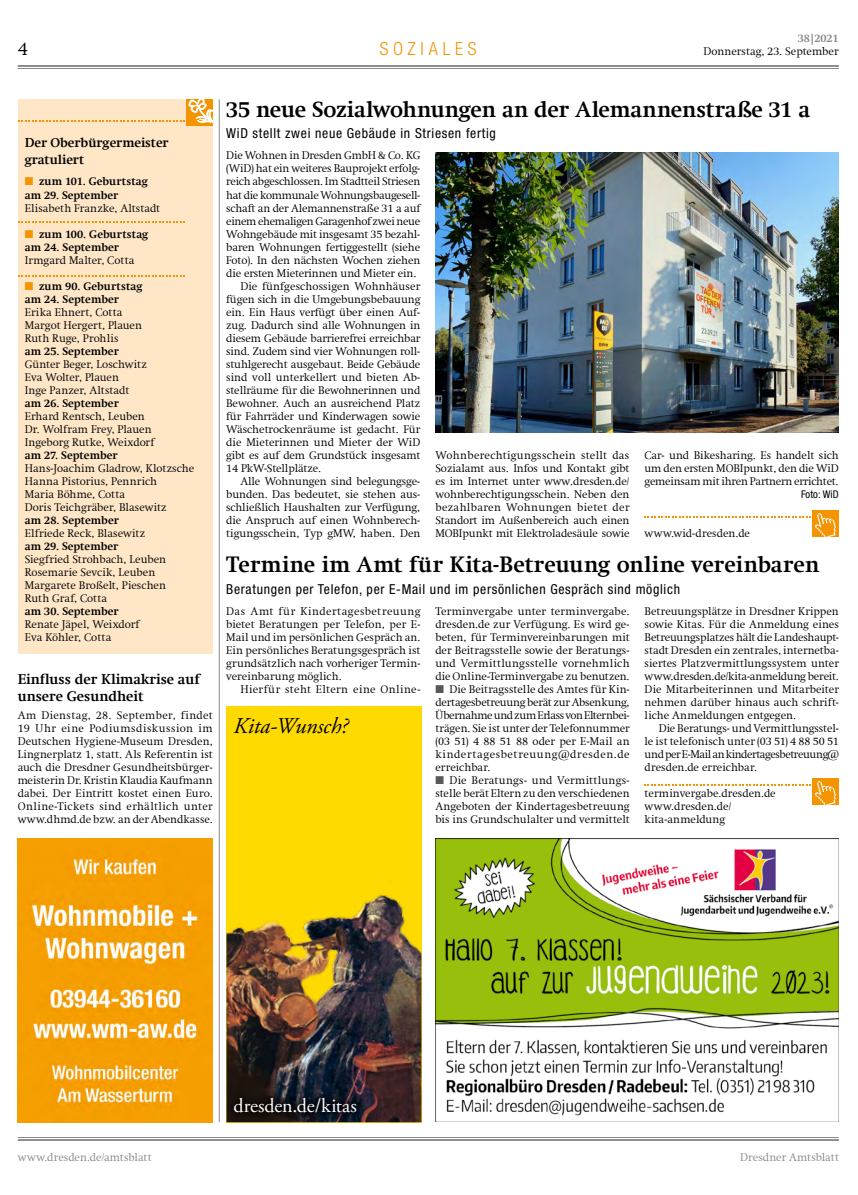
<style>
.page{position:relative;width:858px;height:1195px;background:#fff}
.page>*{position:absolute;margin:0;border:0;box-sizing:border-box;transform-origin:0 0}
.t1{font:700 22.5px "Swift Com";letter-spacing:-.005em;color:#000}
.t2{font:italic 22.5px "Adobe Garamond Pro";letter-spacing:-.005em;color:#000}
.t3{font:20px "Adobe Garamond Pro";letter-spacing:-.005em;color:#fff}
.t4{font:300 18.75px "Swift Com";color:#000}
.t5{font:300 condensed 18.12px "Helvetica Neue";letter-spacing:.26em;color:#f39400}
.t6{font:700 14.38px "Swift Com";letter-spacing:-.005em;color:#000}
.t7{font:condensed 13.75px "Helvetica Neue";letter-spacing:.05em;color:#000}
.t8{font:700 13.12px/16.9px "Swift Com";letter-spacing:-.005em;color:#000}
.t9{font:300 11.25px/13px "Swift Com";color:#000;text-align:justify}
.t10{font:700 11.25px/13px "Swift Com";letter-spacing:.005em;color:#000}
.t11{font:300 11.25px "Swift Com";letter-spacing:.035em;color:#000}
.t12{font:300 11.25px "Swift Com";letter-spacing:.005em;color:#87888a}
.t13{font:700 11.25px "Swift Com";color:#87888a}
.t14{font:condensed 10.62px "Helvetica Neue";letter-spacing:.01em;color:#000}
.s1{color:#f39400}
.s2{color:#58585a}
</style>
<div class="page">
<div style="left:18px;top:99px;width:195px;height:554px;background:#fee6c7"></div>
<hr style="left:219px;top:99px;width:1px;height:1022px;background:#87888a">
<svg style="left:18px;top:275px;width:167px;height:1px"></svg>
<svg style="left:18px;top:221px;width:167px;height:2px"></svg>
<hr style="left:18px;top:1138px;width:820px;height:2px;background:#87888a">
<hr style="left:18px;top:1136px;width:820px;height:1px;background:#87888a">
<hr style="left:18px;top:65px;width:820px;height:2px;background:#87888a">
<hr style="left:18px;top:68px;width:820px;height:1px;background:#87888a">
<svg style="left:18px;top:99px;width:195px;height:26px"></svg>
<img style="left:18px;top:838px;width:195px;height:283px">
<div style="left:226px;top:705px;width:195px;height:416px;background:#feda00"></div>
<img style="left:226px;top:895px;width:195px;height:226px">
<div style="left:224px;top:1087px;width:142px;height:34px;background:#000;opacity:.75"></div>
<div style="left:812px;top:778px;width:26px;height:26px;background:#f39400"></div>
<svg style="left:644px;top:781px;width:191px;height:23px"></svg>
<img style="left:435px;top:838px;width:403px;height:283px">
<img style="left:435px;top:153px;width:403px;height:279px">
<div style="left:812px;top:510px;width:26px;height:26px;background:#f39400"></div>
<svg style="left:644px;top:513px;width:191px;height:23px"></svg>
<h3 class="t4" style="left:18px;top:38px;width:12px">4</h3>
<p class="t13" style="left:797px;top:32px;width:42px">38|2021</p>
<p class="t5" style="left:379px;top:39px;width:98px">SOZIALES</p>
<p class="t9" style="left:703px;top:45px;width:137px">Donnerstag, 23. September</p>
<h5 class="t8" style="left:25px;top:134px;width:145px">Der Oberbürgermeister gratuliert</h5>
<p class="t10" style="left:25px;top:175px;width:125px"><span class="s1">■</span> zum 101. Geburtstag am 29. September</p>
<p class="t9" style="left:25px;top:201px;width:137px">Elisabeth Franzke, Altstadt</p>
<p class="t10" style="left:25px;top:227px;width:125px"><span class="s1">■</span> zum 100. Geburtstag am 24. September</p>
<p class="t9" style="left:25px;top:253px;width:111px">Irmgard Malter, Cotta</p>
<p class="t10" style="left:25px;top:279px;width:119px"><span class="s1">■</span> zum 90. Geburtstag am 24. September</p>
<p class="t9" style="left:25px;top:305px;width:119px;text-align:left">Erika Ehnert, Cotta<br>Margot Hergert, Plauen<br>Ruth Ruge, Prohlis</p>
<p class="t10" style="left:25px;top:344px;width:96px">am 25. September</p>
<p class="t9" style="left:25px;top:357px;width:123px;text-align:left">Günter Beger, Loschwitz<br>Eva Wolter, Plauen<br>Inge Panzer, Altstadt</p>
<p class="t10" style="left:25px;top:396px;width:96px">am 26. September</p>
<p class="t9" style="left:25px;top:409px;width:131px;text-align:left">Erhard Rentsch, Leuben<br>Dr. Wolfram Frey, Plauen<br>Ingeborg Rutke, Weixdorf</p>
<p class="t10" style="left:25px;top:448px;width:94px">am 27. September</p>
<p class="t9" style="left:25px;top:461px;width:171px;text-align:left">Hans-Joachim Gladrow, Klotzsche<br>Hanna Pistorius, Pennrich<br>Maria Böhme, Cotta<br>Doris Teichgräber, Blasewitz</p>
<p class="t10" style="left:25px;top:513px;width:96px">am 28. September</p>
<p class="t9" style="left:25px;top:526px;width:122px">Elfriede Reck, Blasewitz</p>
<p class="t10" style="left:25px;top:539px;width:95px">am 29. September</p>
<p class="t9" style="left:25px;top:552px;width:143px;text-align:left">Siegfried Strohbach, Leuben<br>Rosemarie Sevcik, Leuben<br>Margarete Broßelt, Pieschen<br>Ruth Graf, Cotta</p>
<p class="t10" style="left:25px;top:604px;width:96px">am 30. September</p>
<p class="t9" style="left:25px;top:617px;width:116px">Renate Jäpel, Weixdorf<br>Eva Köhler, Cotta</p>
<p class="t6" style="left:18px;top:670px;width:184px">Einfluss der Klimakrise auf</p>
<h4 class="t6" style="left:18px;top:687px;width:128px">unsere Gesundheit</h4>
<p class="t9" style="left:18px;top:708px;width:196px">Am Dienstag, 28. September, findet 19 Uhr eine Podiumsdiskussion im Deutschen Hygiene-Museum Dresden, Lingnerplatz 1, statt. Als Referentin ist auch die Dresdner Gesundheitsbürger&shy;meisterin Dr. Kristin Klaudia Kaufmann dabei. Der Eintritt kostet einen Euro.</p>
<p class="t11" style="left:18px;top:799px;width:196px">Online-Tickets sind erhältlich unter</p>
<p class="t9" style="left:18px;top:812px;width:196px">www.dhmd.de bzw. an der Abendkasse.</p>
<h2 class="t1" style="left:226px;top:96px;width:585px">35 neue Sozialwohnungen an der Alemannenstraße 31 a</h2>
<p class="t7" style="left:226px;top:125px;width:271px">WiD stellt zwei neue Gebäude in Striesen fertig</p>
<p class="t9" style="left:226px;top:149px;width:196px">Die Wohnen in Dresden GmbH &amp; Co. KG (WiD) hat ein weiteres Bauprojekt erfolg&shy;reich abgeschlossen. Im Stadtteil Striesen hat die kommunale Wohnungsbaugesell&shy;schaft an der Alemannenstraße 31 a auf einem ehemaligen Garagenhof zwei neue Wohngebäude mit insgesamt 35 bezahl&shy;baren Wohnungen fertiggestellt (siehe Foto). In den nächsten Wochen ziehen die ersten Mieterinnen und Mieter ein.</p>
<p class="t9" style="left:226px;top:279px;width:196px;text-indent:14px">Die fünfgeschossigen Wohnhäuser fügen sich in die Umgebungsbebauung ein. Ein Haus verfügt über einen Auf&shy;zug. Dadurch sind alle Wohnungen in diesem Gebäude barrierefrei erreichbar sind. Zudem sind vier Wohnungen roll&shy;stuhlgerecht ausgebaut. Beide Gebäude sind voll unterkellert und bieten Ab&shy;stellräume für die Bewohnerinnen und Bewohner. Auch an ausreichend Platz für Fahrräder und Kinderwagen sowie Wäschetrockenräume ist gedacht. Für die Mieterinnen und Mieter der WiD gibt es auf dem Grundstück insgesamt 14 PkW-Stellplätze.</p>
<p class="t9" style="left:226px;top:474px;width:196px;text-indent:14px">Alle Wohnungen sind belegungsge&shy;bunden. Das bedeutet, sie stehen aus&shy;schließlich Haushalten zur Verfügung, die Anspruch auf einen Wohnberech&shy;tigungsschein, Typ gMW, haben. Den</p>
<h2 class="t1" style="left:226px;top:551px;width:594px">Termine im Amt für Kita-Betreuung online vereinbaren</h2>
<p class="t7" style="left:226px;top:580px;width:455px">Beratungen per Telefon, per E-Mail und im persönlichen Gespräch sind möglich</p>
<p class="t9" style="left:226px;top:604px;width:196px">Das Amt für Kindertagesbetreuung bietet Beratungen per Telefon, per E-Mail und im persönlichen Gespräch an.<br>Ein persönliches Beratungsgespräch ist grundsätzlich nach vorheriger Termin&shy;vereinbarung möglich.</p>
<p class="t11" style="left:240px;top:682px;width:181px">Hierfür steht Eltern eine Online-</p>
<p class="t2" style="left:233px;top:711px;width:116px">Kita-Wunsch?</p>
<p class="t9" style="left:435px;top:448px;width:196px">Wohnberechtigungsschein stellt das Sozialamt aus. Infos und Kontakt gibt es im Internet unter www.dresden.de/ wohnberechtigungsschein. Neben den bezahlbaren Wohnungen bietet der Standort im Außenbereich auch einen MOBIpunkt mit Elektroladesäule sowie</p>
<p class="t9" style="left:644px;top:448px;width:196px">Car- und Bikesharing. Es handelt sich</p>
<p class="t9" style="left:644px;top:461px;width:196px">um den ersten MOBIpunkt, den die WiD</p>
<p class="t9" style="left:644px;top:474px;width:196px">gemeinsam mit ihren Partnern errichtet.</p>
<p class="t14" style="left:801px;top:487px;width:39px">Foto: WiD</p>
<p class="t9" style="left:644px;top:526px;width:107px">www.wid-dresden.de</p>
<p class="t9" style="left:435px;top:604px;width:196px">Terminvergabe unter terminvergabe. dresden.de zur Verfügung. Es wird ge&shy;beten, für Terminvereinbarungen mit der Beitragsstelle sowie der Beratungs&shy;und Vermittlungsstelle vornehmlich</p>
<p class="t9" style="left:435px;top:669px;width:196px">die Online-Terminvergabe zu benutzen.</p>
<p class="t9" style="left:435px;top:682px;width:196px"><span class="s2">■</span> Die Beitragsstelle des Amtes für Kin&shy;dertagesbetreuung berät zur Absenkung, Übernahme und zum Erlass von Elternbei&shy;trägen. Sie ist unter der Telefonnummer (03 51) 4 88 51 88 oder per E-Mail an kindertagesbetreuung@dresden.de erreichbar.</p>
<p class="t9" style="left:435px;top:773px;width:196px"><span class="s2">■</span> Die Beratungs- und Vermittlungs&shy;stelle berät Eltern zu den verschiedenen Angeboten der Kindertagesbetreuung bis ins Grundschulalter und vermittelt</p>
<p class="t9" style="left:644px;top:604px;width:196px">Betreuungsplätze in Dresdner Krippen sowie Kitas. Für die Anmeldung eines Betreuungsplatzes hält die Landeshaupt&shy;stadt Dresden ein zentrales, internetba&shy;siertes Platzvermittlungssystem unter www.dresden.de/kita-anmeldung bereit.<br>Die Mitarbeiterinnen und Mitarbeiter nehmen darüber hinaus auch schrift&shy;liche Anmeldungen entgegen.</p>
<p class="t9" style="left:644px;top:721px;width:196px;text-indent:14px">Die Beratungs- und Vermittlungsstel&shy;le ist telefonisch unter (03 51) 4 88 50 51 und per E-Mail an kindertagesbetreuung@ dresden.de erreichbar.</p>
<p class="t9" style="left:644px;top:786px;width:133px;text-align:left">terminvergabe.dresden.de www.dresden.de/ kita-anmeldung</p>
<p class="t3" style="left:233px;top:1092px;width:125px">dresden.de/kitas</p>
<p class="t12" style="left:18px;top:1150px;width:135px">www.dresden.de/amtsblatt</p>
<p class="t12" style="left:740px;top:1150px;width:100px">Dresdner Amtsblatt</p>
</div>
